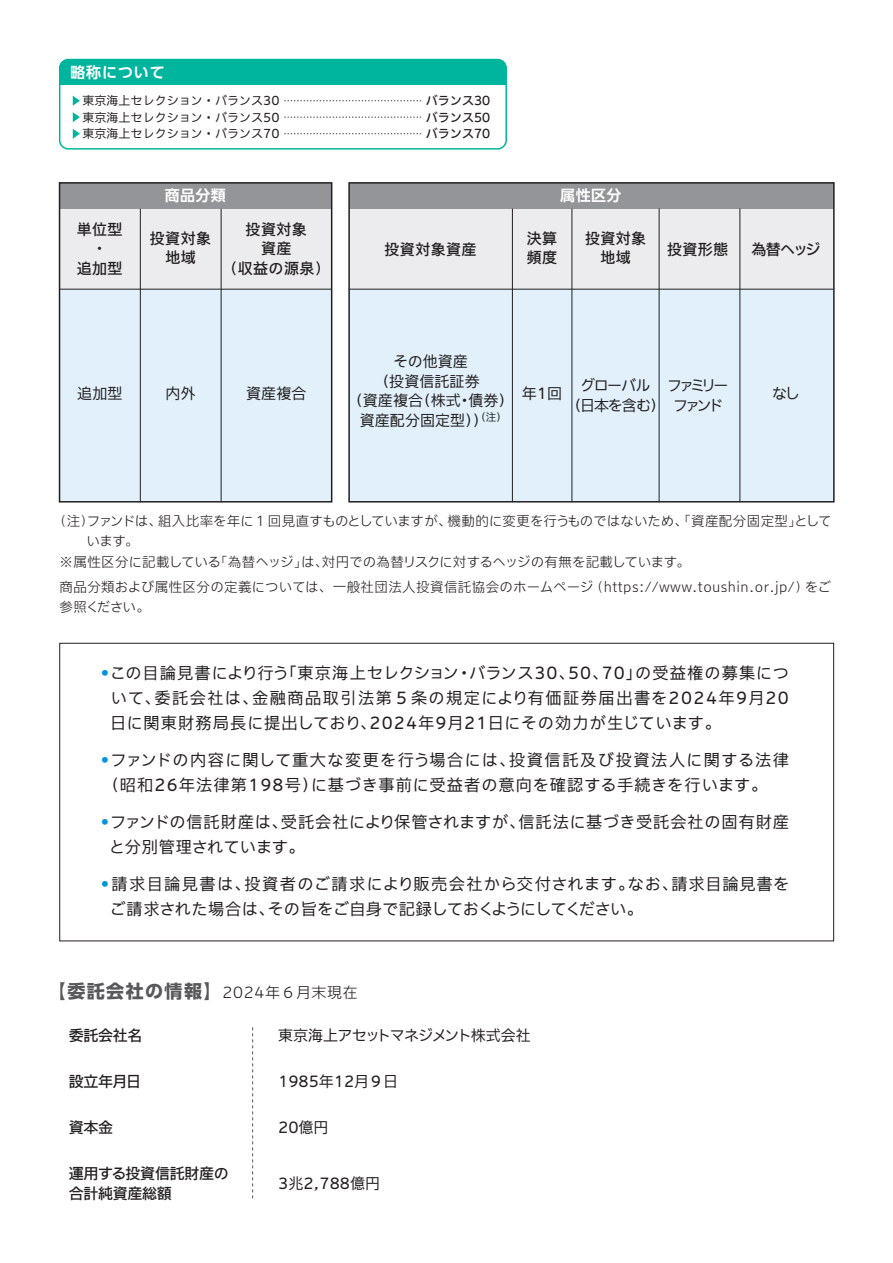
<style>
.page{position:relative;width:893px;height:1263px;background:#fff}
.page>*{position:absolute;margin:0;border:0;box-sizing:border-box;transform-origin:0 0}
.t1{font:100 16.2px/25px "Iwa UCDA Goth Std";letter-spacing:.05em;color:#231f20;text-align:justify}
.t2{font:100 16.2px/25px "Iwa UCDA Goth Std";letter-spacing:.07em;color:#231f20}
.t3{font:100 16.2px/25px "Iwa UCDA Goth Std";letter-spacing:.025em;color:#231f20}
.t4{font:100 15px/19.5px "Iwa UCDA Goth Std";color:#231f20;text-align:center}
.t5{font:500 15px/19.5px "Iwa UCDA Goth Std";color:#231f20;text-align:center}
.t6{font:300 15px "Iwa UCDA Goth Std";letter-spacing:.05em;color:#231f20}
.t7{font:100 15px "Iwa UCDA Goth Std";letter-spacing:-.06em;color:#231f20}
.t8{font:500 15px/19.5px "Iwa UCDA Goth Std";letter-spacing:-.02em;color:#231f20}
.t9{font:700 15px "UD Shin Go Pro De";letter-spacing:.025em;color:#fff}
.t10{font:500 15px/19.5px "Iwa UCDA Goth Std";letter-spacing:.025em;color:#231f20;text-align:center}
.t11{font:100 15px/19.5px "Iwa UCDA Goth Std";letter-spacing:-.075em;color:#231f20;text-align:center}
.t12{font:100 15px/19.5px "Iwa UCDA Goth Std";letter-spacing:-.215em;color:#231f20;text-align:center}
.t13{font:300 13.5px/19.5px "Iwa UCDA Goth Std";letter-spacing:.02em;color:#231f20}
.t14{font:300 13.5px/19.5px "Iwa UCDA Goth Std";color:#231f20}
.t15{font:300 13.5px "Iwa UCDA Goth Std";letter-spacing:-.01em;color:#231f20}
.t16{font:100 12px "Iwa UCDA Goth Std";letter-spacing:.005em;color:#231f20}
.t17{font:500 12px "Iwa UCDA Goth Std";letter-spacing:.005em;color:#231f20}
.s1{color:#0095d9}
.s2{font-family:"UD Shin Go Pro";font-weight:700;font-size:18px;color:#57585a}
</style>
<div class="page">
<svg style="left:252px;top:1027px;width:1px;height:172px"></svg>
<div style="left:60px;top:60px;width:446px;height:25px;background:#00b59d"></div>
<svg style="left:73px;top:96px;width:7px;height:10px"></svg>
<svg style="left:285px;top:100px;width:136px;height:1px"></svg>
<svg style="left:73px;top:112px;width:7px;height:10px"></svg>
<svg style="left:285px;top:116px;width:136px;height:2px"></svg>
<svg style="left:73px;top:129px;width:7px;height:10px"></svg>
<svg style="left:285px;top:133px;width:136px;height:1px"></svg>
<div style="left:59px;top:59px;width:448px;height:91px;border:2px solid #00b59d;border-radius:9px"></div>
<div style="left:60px;top:289px;width:272px;height:213px;background:#e1f0fa"></div>
<div style="left:60px;top:208px;width:272px;height:81px;background:#ececee"></div>
<div style="left:60px;top:183px;width:272px;height:25px;background:#939598"></div>
<hr style="left:140px;top:209px;width:1px;height:293px;background:#231f20">
<hr style="left:221px;top:209px;width:1px;height:293px;background:#231f20">
<hr style="left:60px;top:289px;width:272px;height:1px;background:#231f20">
<div style="left:59px;top:182px;width:273px;height:320px;border:2px solid #231f20"></div>
<div style="left:349px;top:289px;width:484px;height:213px;background:#e1f0fa"></div>
<div style="left:349px;top:208px;width:484px;height:81px;background:#ececee"></div>
<div style="left:349px;top:183px;width:484px;height:25px;background:#939598"></div>
<hr style="left:512px;top:209px;width:1px;height:293px;background:#231f20">
<hr style="left:572px;top:209px;width:1px;height:293px;background:#231f20">
<hr style="left:659px;top:208px;width:1px;height:294px;background:#231f20">
<hr style="left:739px;top:208px;width:1px;height:294px;background:#231f20">
<hr style="left:349px;top:289px;width:484px;height:1px;background:#231f20">
<div style="left:348px;top:182px;width:487px;height:320px;border:2px solid #231f20"></div>
<p class="t9" style="left:70px;top:60px;width:96px">略称について</p>
<p class="t16" style="left:82px;top:92px;width:199px">東京海上セレクション・バランス30</p>
<p class="t17" style="left:426px;top:92px;width:66px">バランス30</p>
<p class="t16" style="left:82px;top:109px;width:199px">東京海上セレクション・バランス50</p>
<p class="t17" style="left:426px;top:109px;width:66px">バランス50</p>
<p class="t16" style="left:82px;top:125px;width:199px">東京海上セレクション・バランス70</p>
<p class="t17" style="left:426px;top:125px;width:66px">バランス70</p>
<p class="t9" style="left:165px;top:183px;width:63px">商品分類</p>
<p class="t9" style="left:560px;top:183px;width:63px">属性区分</p>
<p class="t5" style="left:77px;top:218px;width:47px">単位型・<br>追加型</p>
<p class="t10" style="left:223px;top:218px;width:109px">投資対象<br>資産<br>（収益の源泉）</p>
<p class="t5" style="left:150px;top:227px;width:63px">投資対象地域</p>
<p class="t4" style="left:77px;top:383px;width:47px">追加型</p>
<p class="t4" style="left:166px;top:383px;width:32px">内外</p>
<p class="t4" style="left:246px;top:383px;width:62px">資産複合</p>
<p class="t5" style="left:527px;top:227px;width:32px;text-align:left">決算頻度</p>
<p class="t5" style="left:585px;top:227px;width:63px">投資対象地域</p>
<p class="t5" style="left:385px;top:238px;width:93px">投資対象資産</p>
<p class="t5" style="left:751px;top:238px;width:71px">為替ヘッジ</p>
<p class="t5" style="left:667px;top:238px;width:63px">投資形態</p>
<p class="t4" style="left:348px;top:351px;width:167px">その他資産<br>（投資信託証券<br>（資産複合（株式・債券）資産配分固定型））<sup>（注）</sup></p>
<p class="t11" style="left:567px;top:375px;width:100px">グローバル<br>（日本を含む）</p>
<p class="t12" style="left:667px;top:375px;width:63px">ファミリーファンド</p>
<p class="t4" style="left:522px;top:383px;width:42px">年1回</p>
<p class="t4" style="left:772px;top:383px;width:29px">なし</p>
<p class="t14" style="left:87px;top:511px;width:746px;text-indent:-34px">（注）ファンドは、組入比率を年に１回見直すものとしていますが、機動的に変更を行うものではないため、「資産配分固定型」としています。</p>
<p class="t15" style="left:60px;top:552px;width:632px">※属性区分に記載している「為替ヘッジ」は、対円での為替リスクに対するヘッジの有無を記載しています。</p>
<p class="t13" style="left:60px;top:577px;width:773px">商品分類および属性区分の定義については、一般社団法人投資信託協会のホームページ（https://www.toushin.or.jp/）をご参照ください。</p>
<p class="t1" style="left:110px;top:659px;width:680px;text-indent:-10px"><span class="s1">•</span>この目論見書により行う「東京海上セレクション・バランス30、50、70」の受益権の募集について、委託会社は、金融商品取引法第５条の規定により有価証券届出書を2024年9月20日に関東財務局長に提出しており、2024年9月21日にその効力が生じています。</p>
<p class="t2" style="left:100px;top:746px;width:690px"><span class="s1">•</span>ファンドの内容に関して重大な変更を行う場合には、投資信託及び投資法人に関する法律（昭和26年法律第198号）に基づき事前に受益者の意向を確認する手続きを行います。</p>
<p class="t1" style="left:109px;top:808px;width:682px;text-indent:-9px"><span class="s1">•</span>ファンドの信託財産は、受託会社により保管されますが、信託法に基づき受託会社の固有財産と分別管理されています。</p>
<p class="t3" style="left:110px;top:870px;width:681px;text-indent:-9px"><span class="s1">•</span>請求目論見書は、投資者のご請求により販売会社から交付されます。なお、請求目論見書をご請求された場合は、その旨をご自身で記録しておくようにしてください。</p>
<p class="t6" style="left:48px;top:982px;width:311px"><span class="s2">【委託会社の情報】</span> 2024年６月末現在</p>
<p class="t5" style="left:69px;top:1024px;width:75px">委託会社名</p>
<p class="t7" style="left:278px;top:1024px;width:254px">東京海上アセットマネジメント株式会社</p>
<p class="t5" style="left:69px;top:1070px;width:74px">設立年月日</p>
<p class="t4" style="left:278px;top:1070px;width:121px">1985年12月９日</p>
<p class="t5" style="left:69px;top:1116px;width:46px">資本金</p>
<p class="t4" style="left:278px;top:1116px;width:52px">20億円</p>
<p class="t8" style="left:69px;top:1163px;width:161px">運用する投資信託財産の合計純資産総額</p>
<p class="t4" style="left:278px;top:1172px;width:103px">3兆2,788億円</p>
</div>
